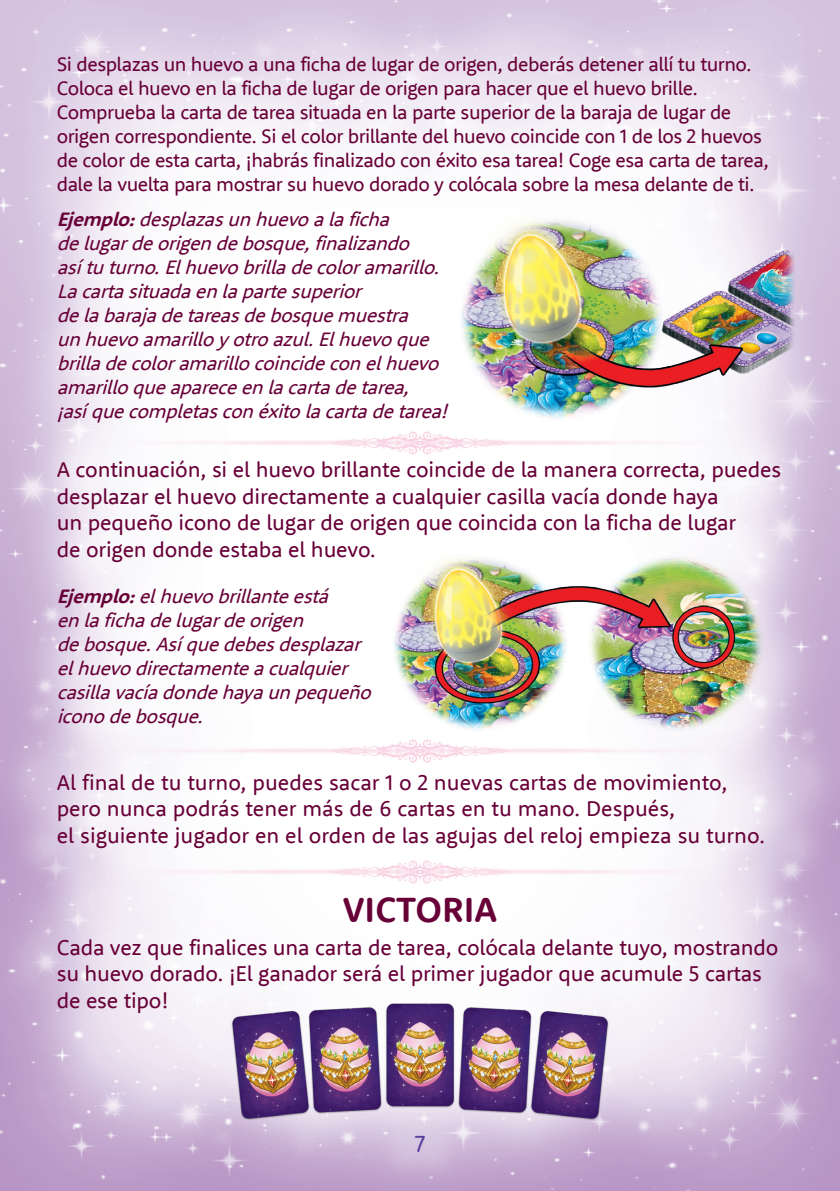
<style>
.page{position:relative;width:840px;height:1191px;background:#fff}
.page>*{position:absolute;margin:0;border:0;box-sizing:border-box;transform-origin:0 0}
.t1{font:700 36px "Rooney Sans";color:#680038}
.t2{font:24px "Rooney Sans";color:#573e99}
.t3{font:22px/26.4px "Rooney Sans";letter-spacing:-.01em;color:#680038}
.t4{font:italic 20px/24px "Rooney Sans";color:#680038}
.t5{font:20px/24px "Rooney Sans";letter-spacing:-.025em;color:#680038}
.s1{font-weight:700}
</style>
<div class="page">
<img style="left:0;top:0;width:839px;height:1191px">
<img style="left:458px;top:215px;width:337px;height:206px">
<img style="left:392px;top:555px;width:370px;height:177px">
<img style="left:219px;top:999px;width:401px;height:123px">
<img style="left:77px;top:429px;width:685px;height:27px">
<img style="left:77px;top:738px;width:685px;height:26px">
<img style="left:77px;top:858px;width:685px;height:27px">
<p class="t5" style="left:57px;top:52px;width:713px">Si desplazas un huevo a una ficha de lugar de origen, deberás detener allí tu turno.<br>Coloca el huevo en la ficha de lugar de origen para hacer que el huevo brille.<br>Comprueba la carta de tarea situada en la parte superior de la baraja de lugar de origen correspondiente. Si el color brillante del huevo coincide con 1 de los 2 huevos de color de esta carta, ¡habrás finalizado con éxito esa tarea! Coge esa carta de tarea, dale la vuelta para mostrar su huevo dorado y colócala sobre la mesa delante de ti.</p>
<p class="t4" style="left:57px;top:206px;width:398px"><span class="s1">Ejemplo:</span>desplazasunhuevoalaficha delugardeorigendebosque,finalizando asítuturno.Elhuevobrilladecoloramarillo.<br>Lacartasituadaenlapartesuperior delabarajadetareasdebosquemuestra unhuevoamarilloy otroazul.Elhuevoque brilladecoloramarillocoincideconelhuevo amarilloqueapareceenlacartadetarea, ¡asíquecompletasconéxitolacartadetarea!</p>
<p class="t3" style="left:57px;top:456px;width:725px">A continuación, si el huevo brillante coincide de la manera correcta, puedes desplazar el huevo directamente a cualquier casilla vacía donde haya<br>un pequeño icono de lugar de origen que coincida con la ficha de lugar<br>de origen donde estaba el huevo.</p>
<p class="t4" style="left:57px;top:583px;width:322px"><span class="s1">Ejemplo:</span>elhuevobrillanteestá enlafichadelugardeorigen debosque.Asíquedebesdesplazar elhuevodirectamenteacualquier casillavacíadondehayaunpequeño iconodebosque.</p>
<p class="t3" style="left:57px;top:768px;width:709px">Al final de tu turno, puedes sacar 1 o 2 nuevas cartas de movimiento, pero nunca podrás tener más de 6 cartas en tu mano. Después,<br>el siguiente jugador en el orden de las agujas del reloj empieza su turno.</p>
<h1 class="t1" style="left:342px;top:885px;width:156px">VICTORIA</h1>
<p class="t3" style="left:57px;top:933px;width:723px">Cada vez que finalices una carta de tarea, colócala delante tuyo, mostrando su huevo dorado. ¡El ganador será el primer jugador que acumule 5 cartas de ese tipo!</p>
<p class="t2" style="left:414px;top:1128px;width:12px">7</p>
</div>
